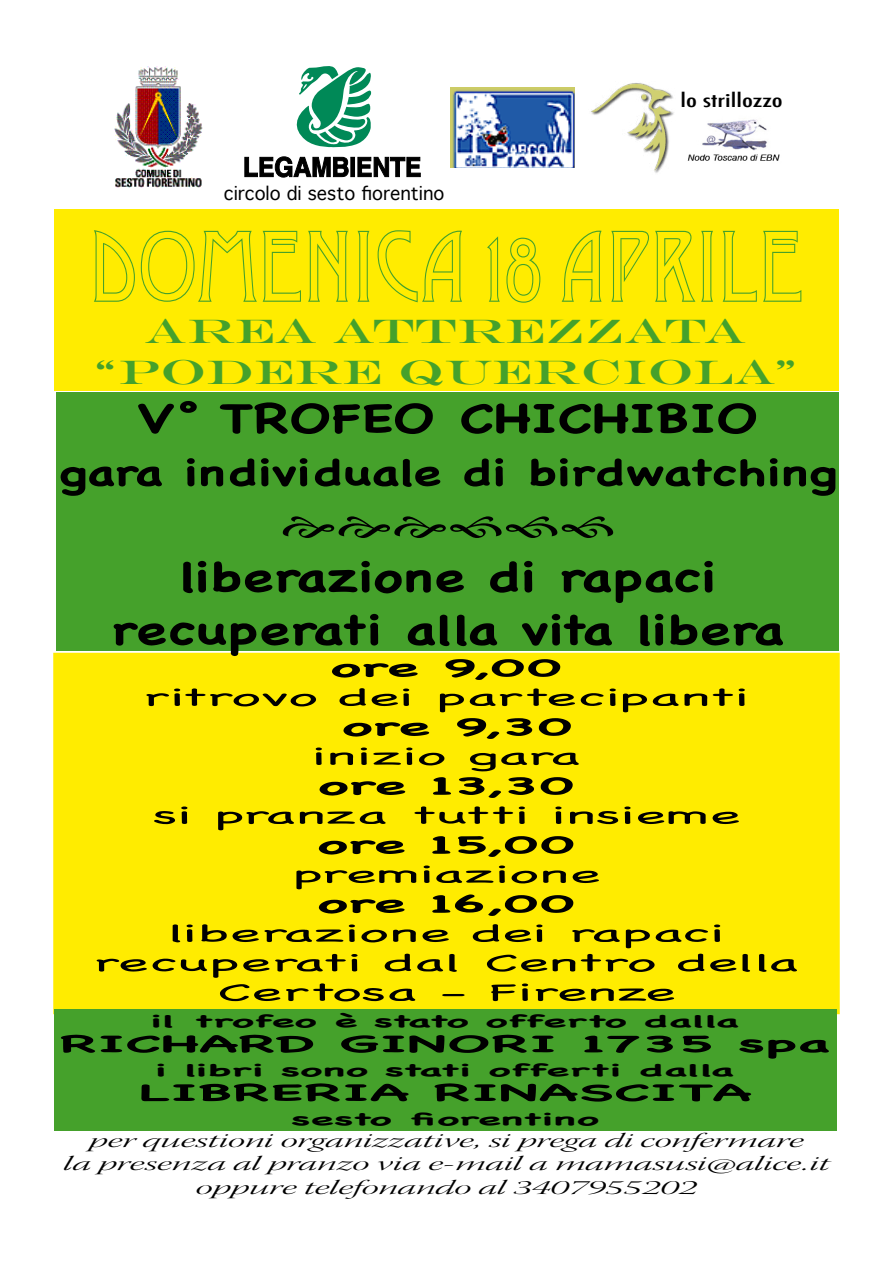
<style>
.page{position:relative;width:893px;height:1263px;background:#fff}
.page>*{position:absolute;margin:0;border:0;box-sizing:border-box;transform-origin:0 0}
.t1{font:96.75px "Desdemona";color:#45a12b;scale:.93 1}
.t2{font:700 40.8px/52.9px "Chalkboard";color:#000;text-align:center;scale:1.37 1}
.t3{font:700 40.8px "Chalkboard";color:#000;scale:1.4 1}
.t4{font:700 36.3px "Chalkboard";color:#000;scale:1.4 1}
.t5{font:34.5px/41.4px "Engravers";color:#45a12b;text-align:center;scale:1.4 1}
.t6{font:24.6px/29.5px "Chalkboard";color:#000;text-align:center;scale:2.36 1}
.t7{font:700 24.6px "Chalkboard";color:#000;scale:2.36 1}
.t8{font:700 23.4px "Chalkboard";color:#000;scale:2.52 1}
.t9{font:19.8px/23.9px "Warnock Pro Light It Disp";letter-spacing:-.01em;color:#000;text-align:center;scale:1.99 1}
.t10{font:500 condensed 18.45px "Futura";color:#000;scale:1.53 1}
.t11{font:18px "Geneva";color:#000}
.t12{font:700 16.65px "Chalkboard";color:#000;scale:2.52 1}
</style>
<div class="page">
<div style="left:54px;top:210px;width:785px;height:181px;background:#ffec00"></div>
<img style="left:114px;top:66px;width:89px;height:122px">
<svg style="left:296px;top:66px;width:76px;height:82px"></svg>
<svg style="left:244px;top:156px;width:105px;height:22px"></svg>
<hr style="left:351px;top:157px;width:4px;height:20px;background:#000">
<div style="left:350px;top:157px;width:5px;height:20px;border:1px solid #000"></div>
<svg style="left:357px;top:157px;width:64px;height:20px"></svg>
<img style="left:451px;top:87px;width:123px;height:81px">
<img style="left:591px;top:83px;width:83px;height:90px">
<img style="left:687px;top:119px;width:93px;height:42px">
<div style="left:54px;top:653px;width:785px;height:360px;background:#ffec00"></div>
<div style="left:57px;top:392px;width:782px;height:258px;background:#45a12b"></div>
<div style="left:54px;top:1009px;width:782px;height:121px;background:#45a12b"></div>
<p class="t11" style="left:224px;top:178px;width:222px">circolo di sesto fiorentino</p>
<p class="t10" style="left:681px;top:88px;width:68px">lo strillozzo</p>
<h1 class="t1" style="left:89px;top:210px;width:770px">DOMENICA 18 APRILE</h1>
<h3 class="t5" style="left:91px;top:310px;width:508px">AREA ATTREZZATA “PODERE QUERCIOLA”</h3>
<h2 class="t3" style="left:137px;top:394px;width:445px">V° TROFEO CHICHIBIO</h2>
<h3 class="t4" style="left:59px;top:451px;width:557px">gara individuale di birdwatching</h3>
<h2 class="t2" style="left:111px;top:550px;width:493px">liberazione di rapaci recuperati alla vita libera</h2>
<p class="t7" style="left:331px;top:653px;width:100px">ore 9,00</p>
<p class="t6" style="left:143px;top:682px;width:258px">ritrovo dei partecipanti</p>
<p class="t7" style="left:342px;top:712px;width:99px">ore 9,30</p>
<p class="t6" style="left:312px;top:741px;width:115px">inizio gara</p>
<p class="t7" style="left:318px;top:771px;width:110px">ore 13,30</p>
<p class="t6" style="left:153px;top:800px;width:251px">si pranza tutti insieme</p>
<p class="t7" style="left:318px;top:830px;width:111px">ore 15,00</p>
<p class="t6" style="left:292px;top:859px;width:132px">premiazione</p>
<p class="t7" style="left:318px;top:889px;width:111px">ore 16,00</p>
<p class="t6" style="left:94px;top:918px;width:300px">liberazione dei rapaci recuperati dal Centro della<br>Certosa - Firenze</p>
<p class="t12" style="left:151px;top:1012px;width:235px">il trofeo è stato offerto dalla</p>
<p class="t8" style="left:60px;top:1030px;width:307px">RICHARD GINORI 1735 spa</p>
<p class="t12" style="left:155px;top:1060px;width:231px">i libri sono stati offerti dalla</p>
<p class="t8" style="left:139px;top:1079px;width:245px">LIBRERIA RINASCITA</p>
<p class="t12" style="left:292px;top:1109px;width:123px">sesto fiorentino</p>
<p class="t9" style="left:63px;top:1130px;width:387px">per questioni organizzative, si prega di confermare<br>la presenza al pranzo via e-mail a mamasusi@alice.it oppure telefonando al 3407955202</p>
</div>
